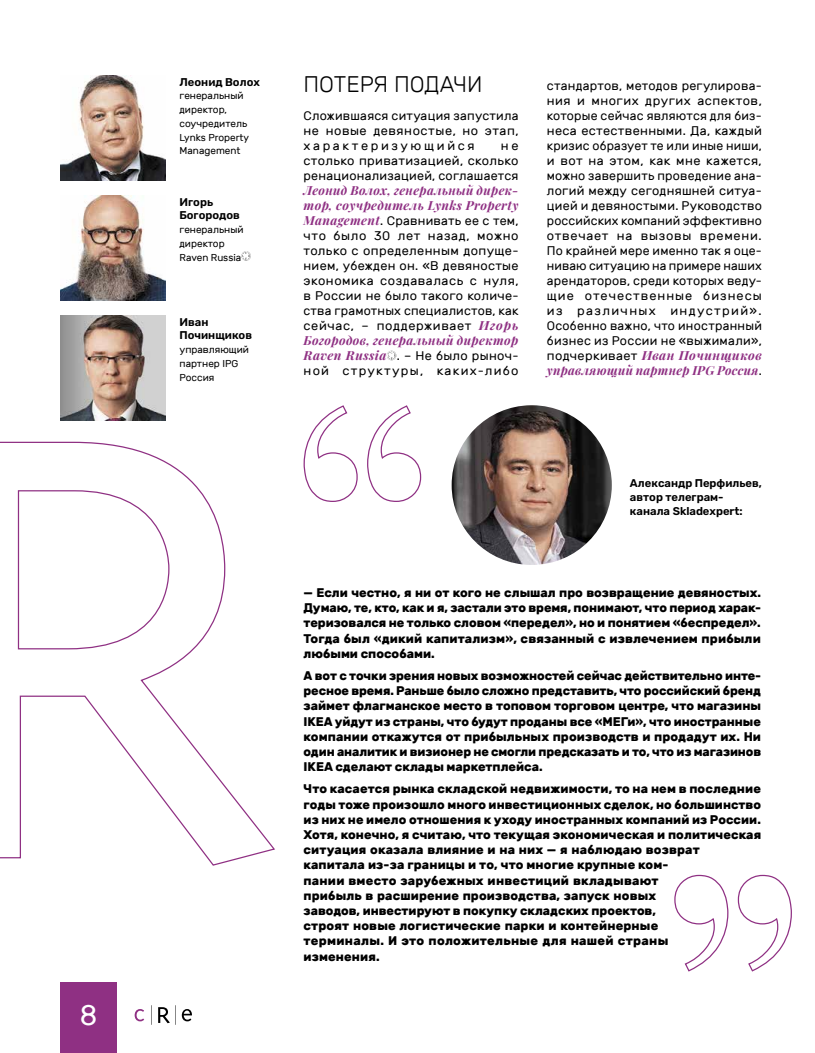
<style>
.page{position:relative;width:815px;height:1053px;background:#fff}
.page>*{position:absolute;margin:0;border:0;box-sizing:border-box;transform-origin:0 0}
.t1{font:28.75px "Rubik";color:#fff}
.t2{font:300 22.5px "Rubik";color:#000}
.t3{font:700 12.5px/15.1px "Rubik";letter-spacing:.01em;color:#000;text-align:justify}
.t4{font:12.5px/15px "Rubik";letter-spacing:.025em;color:#000;text-align:justify}
.t5{font:italic 700 12.5px/15px "Playfair Display";letter-spacing:.03em;color:#8f3083}
.t6{font:12.5px/15px "Rubik";letter-spacing:.1em;color:#000}
.t7{font:600 11.25px/13.8px "Rubik";color:#000}
.t8{font:10px/13.8px "Rubik";color:#000}
.s1{font-family:"Playfair Display";font-weight:700;font-style:italic;color:#8f3083}
.s2{font-family:"Rubik";font-weight:400;font-style:normal;color:#000}
</style>
<div class="page">
<div style="left:60px;top:981px;width:57px;height:71px;background:#8f3083"></div>
<svg style="left:151px;top:1005px;width:40px;height:19px"></svg>
<svg style="left:135px;top:1009px;width:9px;height:12px"></svg>
<svg style="left:387px;top:351px;width:9px;height:9px"></svg>
<svg style="left:0;top:441px;width:275px;height:425px"></svg>
<svg style="left:303px;top:405px;width:119px;height:97px"></svg>
<img style="left:452px;top:405px;width:160px;height:160px;border-radius:79px">
<svg style="left:674px;top:874px;width:118px;height:98px"></svg>
<img style="left:60px;top:75px;width:106px;height:105px">
<img style="left:60px;top:315px;width:106px;height:105px">
<img style="left:60px;top:195px;width:106px;height:105px">
<svg style="left:241px;top:251px;width:10px;height:10px"></svg>
<h1 class="t1" style="left:80px;top:998px;width:19px">8</h1>
<p class="t7" style="left:180px;top:75px;width:82px">Леонид Волох</p>
<p class="t8" style="left:180px;top:89px;width:71px">генеральный директор, соучредитель<br>Lynks Property<br>Management</p>
<p class="t7" style="left:180px;top:195px;width:62px">Игорь<br>Богородов</p>
<p class="t8" style="left:180px;top:223px;width:66px">генеральный директор<br>Raven Russia</p>
<p class="t7" style="left:180px;top:315px;width:74px">Иван<br>Починщиков</p>
<p class="t8" style="left:180px;top:343px;width:71px">управляющий партнер IPG<br>Россия</p>
<h2 class="t2" style="left:304px;top:72px;width:180px">ПОТЕРЯ ПОДАЧИ</h2>
<p class="t4" style="left:304px;top:108px;width:217px">Сложившаяся ситуация запустила не новые девяностые, но этап, характеризующийся</p>
<p class="t4" style="left:304px;top:138px;width:217px;text-indent:197px">не столько приватизацией, сколько ренационализацией, соглашается</p>
<p class="t5" style="left:304px;top:182px;width:216px">Леонид Волох, генеральный дирек&shy;тор, соучредитель Lynks Property</p>
<p class="t4" style="left:304px;top:213px;width:217px"><span class="s1">Management</span>. Сравнивать ее с тем, что было 30 лет назад, можно только с определенным допуще&shy;нием, убежден он. «В девяностые экономика создавалась с нуля, в России не было такого количе&shy;ства грамотных специалистов, как сейчас, – поддерживает <span class="s1">Игорь</span></p>
<p class="t5" style="left:304px;top:332px;width:216px">Богородов, генеральный директор</p>
<p class="t6" style="left:304px;top:348px;width:217px"><span class="s1">Raven Russia</span> . – Не было рыноч&shy;ной структуры, каких-либо</p>
<p class="t4" style="left:547px;top:78px;width:217px">стандартов, методов регулирова&shy;ния и многих других аспектов, которые сейчас являются для биз&shy;неса естественными. Да, каждый кризис образует те или иные ниши, и вот на этом, как мне кажется, можно завершить проведение ана&shy;логий между сегодняшней ситуа&shy;цией и девяностыми. Руководство российских компаний эффективно отвечает на вызовы времени.<br>По крайней мере именно так я оце&shy;ниваю ситуацию на примере наших арендаторов, среди которых веду&shy;щие отечественные бизнесы из различных индустрий».<br>Особенно важно, что иностранный бизнес из России не «выжимали»,</p>
<p class="t5" style="left:547px;top:347px;width:216px"><span class="s2">подчеркивает</span> Иван Починщиков управляющий партнер IPG Россия<span class="s2">.</span></p>
<p class="t7" style="left:630px;top:476px;width:133px">Александр Перфильев, автор телеграм&shy;канала Skladexpert:</p>
<p class="t3" style="left:304px;top:585px;width:459px">— Если честно, я ни от кого не слышал про возвращение девяностых.<br>Думаю, те, кто, как и я, застали это время, понимают, что период харак&shy;теризовался не только словом «передел», но и понятием «беспредел».<br>Тогда был «дикий капитализм», связанный с извлечением прибыли любыми способами.</p>
<p class="t3" style="left:304px;top:668px;width:459px">А вот с точки зрения новых возможностей сейчас действительно инте&shy;ресное время. Раньше было сложно представить, что российский бренд займет флагманское место в топовом торговом центре, что магазины IKEA уйдут из страны, что будут проданы все «МЕГи», что иностранные компании откажутся от прибыльных производств и продадут их. Ни один аналитик и визионер не смогли предсказать и то, что из магазинов IKEA сделают склады маркетплейса.</p>
<p class="t3" style="left:304px;top:781px;width:459px;text-align:left">Что касается рынка складской недвижимости, то на нем в последние годы тоже произошло много инвестиционных сделок, но большинство из них не имело отношения к уходу иностранных компаний из России.<br>Хотя, конечно, я считаю, что текущая экономическая и политическая ситуация оказала влияние и на них — я наблюдаю возврат капитала из-за границы и то, что многие крупные ком-<br>пании вместо зарубежных инвестиций вкладывают<br>прибыль в расширение производства, запуск новых<br>заводов, инвестируют в покупку складских проектов,<br>строят новые логистические парки и контейнерные<br>терминалы. И это положительные для нашей страны<br>изменения.</p>
</div>
